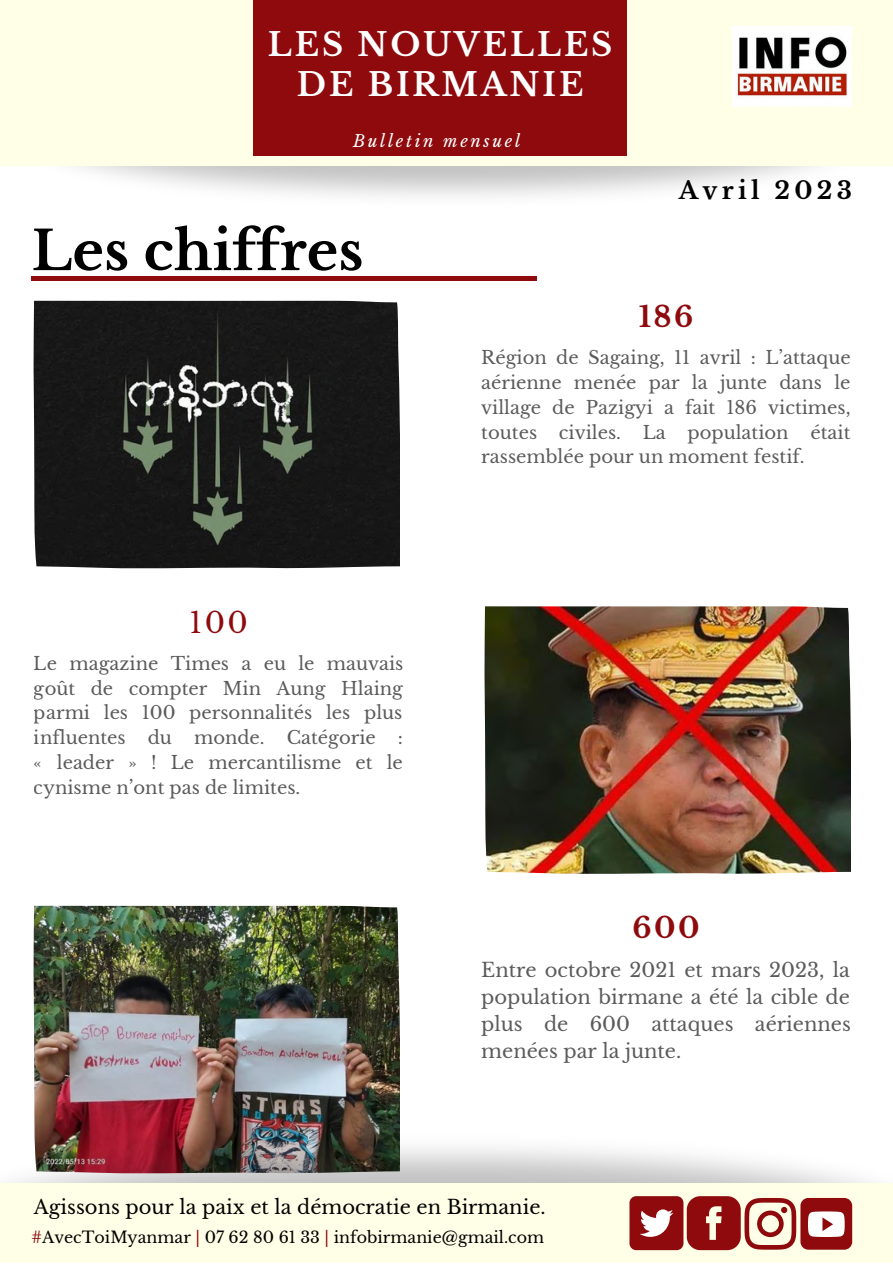
<style>
.page{position:relative;width:893px;height:1264px;background:#fff}
.page>*{position:absolute;margin:0;border:0;box-sizing:border-box;transform-origin:0 0}
.t1{font:700 54px "Libre Baskerville";color:#000}
.t2{font:700 31.95px/39.3px "Libre Baskerville";letter-spacing:.09em;color:#fff;text-align:center}
.t3{font:700 28.5px "Libre Baskerville";letter-spacing:.09em;color:#8e0a0d}
.t4{font:28.5px "Libre Baskerville";color:#8e0a0d}
.t5{font:700 24px "Libre Baskerville";letter-spacing:.18em;color:#000}
.t6{font:19.5px/27px "Libre Baskerville";color:#000;text-align:justify}
.t7{font:18px/24.8px "Libre Baskerville";color:#000;text-align:justify}
.t8{font:italic 16.5px "Libre Baskerville";letter-spacing:.16em;color:#fff}
.t9{font:15.9px "Libre Baskerville";color:#000}
.s1{color:#8e0a0d}
</style>
<div class="page">
<img style="left:34px;top:301px;width:365px;height:267px">
<img style="left:484px;top:606px;width:366px;height:268px">
<img style="left:34px;top:905px;width:365px;height:178px">
<div style="left:32px;top:276px;width:504px;height:5px;background:#8e0a0d"></div>
<img style="left:16px;top:1083px;width:849px;height:99px">
<div style="left:0;top:1182px;width:892px;height:80px;background:#ffffe8"></div>
<svg style="left:686px;top:1196px;width:110px;height:54px"></svg>
<div style="left:781px;top:1206px;width:6px;height:7px;background:#8e0a0d;border-radius:50%"></div>
<div style="left:629px;top:1196px;width:54px;height:54px;background:#8e0a0d;border-radius:7px"></div>
<svg style="left:640px;top:1209px;width:33px;height:27px"></svg>
<div style="left:800px;top:1197px;width:52px;height:52px;background:#8e0a0d;border-radius:8px"></div>
<svg style="left:808px;top:1211px;width:36px;height:25px"></svg>
<div style="left:0;top:0;width:892px;height:166px;background:#ffffe8"></div>
<div style="left:253px;top:0;width:374px;height:155px;background:#8e0a0d"></div>
<img style="left:732px;top:27px;width:118px;height:79px">
<h2 class="t2" style="left:268px;top:26px;width:346px">LES NOUVELLES<br>DE BIRMANIE</h2>
<p class="t8" style="left:353px;top:131px;width:169px">Bulletin mensuel</p>
<h1 class="t1" style="left:32px;top:218px;width:333px">Les chiffres</h1>
<h3 class="t5" style="left:678px;top:176px;width:175px">Avril 2023</h3>
<h3 class="t4" style="left:189px;top:605px;width:60px">100</h3>
<p class="t7" style="left:34px;top:651px;width:371px">Le magazine Times a eu le mauvais goût de compter Min Aung Hlaing parmi les 100 personnalités les plus influentes du monde. Catégorie : « leader » ! Le mercantilisme et le cynisme n’ont pas de limites.</p>
<h3 class="t3" style="left:638px;top:299px;width:56px">186</h3>
<p class="t7" style="left:481px;top:346px;width:371px">Région de Sagaing, 11 avril : L’attaque aérienne menée par la junte dans le village de Pazigyi a fait 186 victimes, toutes civiles. La population était rassemblée pour un moment festif.</p>
<h3 class="t3" style="left:632px;top:909px;width:69px">600</h3>
<p class="t6" style="left:481px;top:956px;width:371px">Entre octobre 2021 et mars 2023, la population birmane a été la cible de plus de 600 attaques aériennes menées par la junte.</p>
<p class="t6" style="left:34px;top:1194px;width:513px">Agissons pour la paix et la démocratie en Birmanie.</p>
<p class="t9" style="left:32px;top:1227px;width:514px"><span class="s1">#</span>AvecToiMyanmar <span class="s1">|</span> 07 62 80 61 33 <span class="s1">|</span> infobirmanie@gmail.com</p>
</div>
